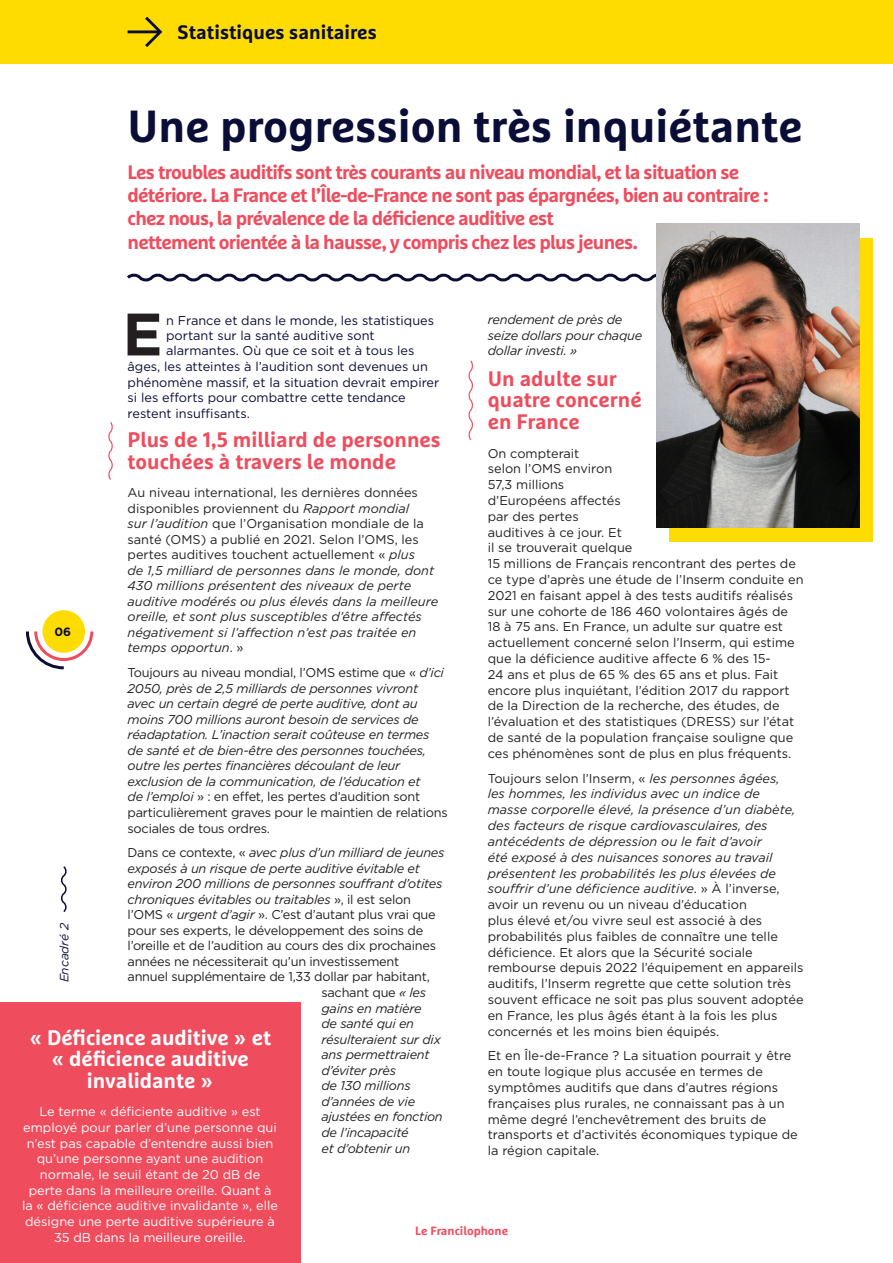
<style>
.page{position:relative;width:893px;height:1263px;background:#fff}
.page>*{position:absolute;margin:0;border:0;box-sizing:border-box;transform-origin:0 0}
.TXT_-_Lettrine__blue{font:700 59.85px "Gotham";color:#231f20}
.TITRE_H1{font:700 45px "Marselis Pro";color:#0a0d36}
.TXT_-_Titrage__Trait{font:700 21px/21.5px "Marselis Pro";color:#ef4d5e}
.TXT_-_Titrage{font:700 21px/21.5px "Marselis Pro";color:#fff;text-align:center}
.Chapeaux{font:700 19.5px/23.4px "Marselis Pro";letter-spacing:-.04em;color:#ef4d5e}
.TITRE_H1-2{font:700 19.5px "Marselis Pro";color:#0a0d36}
.Default{font:12.75px/15.8px "Gotham";color:#231f20}
.Default-2{font:italic 12.75px/15.6px "Gotham";letter-spacing:-.02em;color:#231f20}
.Default-3{font:italic 12.75px/15.6px "Gotham";color:#231f20}
.t1{font:12.75px/15.8px "Gotham";color:#fff;text-align:center}
.TXT_-_Lettrine__blue-2{font:12.75px "Gotham";color:#0a0d36}
.Default-4{font:12.75px "Gotham";letter-spacing:-.02em;color:#231f20}
.t2{font:700 12px "Marselis Pro";color:#ef4d5e}
.t3{font:italic 12px "Gotham";color:#0a0d36}
.TITRE_H1-3{font:700 12px "Gotham";color:#0a0d36}
.s1{font-style:italic}
.s2{font-style:normal}
</style>
<div class="page">
<div style="left:670px;top:239px;width:203px;height:303px;background:#ffdc01"></div>
<div style="left:0;top:0;width:893px;height:64px;background:#ffdc01"></div>
<hr style="left:128px;top:30px;width:32px;height:3px;background:#0a0d36">
<svg style="left:142px;top:16px;width:21px;height:31px"></svg>
<svg style="left:108px;top:422px;width:5px;height:58px"></svg>
<svg style="left:468px;top:360px;width:5px;height:80px"></svg>
<svg style="left:127px;top:273px;width:529px;height:9px"></svg>
<div style="left:0;top:1003px;width:300px;height:260px;background:#ef4d5e"></div>
<svg style="left:61px;top:866px;width:6px;height:46px"></svg>
<img style="left:656px;top:224px;width:203px;height:303px">
<div style="left:43px;top:610px;width:42px;height:43px;background:#ffdc01;border-radius:50%"></div>
<svg style="left:26px;top:628px;width:68px;height:42px"></svg>
<p class="TITRE_H1-2" style="left:178px;top:20px;width:201px">Statistiques sanitaires</p>
<p class="TITRE_H1" style="left:128px;top:98px;width:677px">Une progression très inquiétante</p>
<p class="Chapeaux" style="left:128px;top:160px;width:642px">Les troubles auditifs sont très courants au niveau mondial, et la situation se détériore. La France et l’Île-de-France ne sont pas épargnées, bien au contraire : chez nous, la prévalence de la déficience auditive est<br>nettement orientée à la hausse, y compris chez les plus jeunes.</p>
<p class="TXT_-_Lettrine__blue" style="left:123px;top:295px;width:42px">E</p>
<p class="TXT_-_Lettrine__blue-2" style="left:166px;top:312px;width:269px">n France et dans le monde, les statistiques</p>
<p class="Default-2" style="left:488px;top:311px;width:156px">rendement de près de seize dollars pour chaque dollar investi. »</p>
<p class="TXT_-_Titrage__Trait" style="left:488px;top:367px;width:155px">Un adulte sur quatre concerné en France</p>
<p class="Default" style="left:488px;top:445px;width:317px">On compterait<br>selon l’OMS environ<br>57,3 millions<br>d’Européens affectés<br>par des pertes<br>auditives à ce jour. Et<br>il se trouverait quelque<br>15 millions de Français rencontrant des pertes de ce type d’après une étude de l’Inserm conduite en 2021 en faisant appel à des tests auditifs réalisés sur une cohorte de 186 460 volontaires âgés de 18 à 75 ans. En France, un adulte sur quatre est actuellement concerné selon l’Inserm, qui estime que la déficience auditive affecte 6 % des 15-<br>24 ans et plus de 65 % des 65 ans et plus. Fait encore plus inquiétant, l’édition 2017 du rapport de la Direction de la recherche, des études, de l’évaluation et des statistiques (DRESS) sur l’état de santé de la population française souligne que ces phénomènes sont de plus en plus fréquents.</p>
<p class="Default" style="left:488px;top:770px;width:317px">Toujours selon l’Inserm, « <span class="s1">les personnes âgées,<br>les hommes, les individus avec un indice de<br>masse corporelle élevé, la présence d’un diabète, des facteurs de risque cardiovasculaires, des antécédents de dépression ou le fait d’avoir<br>été exposé à des nuisances sonores au travail présentent les probabilités les plus élevées de souffrir d’une déficience auditive</span>. » À l’inverse, avoir un revenu ou un niveau d’éducation<br>plus élevé et/ou vivre seul est associé à des probabilités plus faibles de connaître une telle déficience. Et alors que la Sécurité sociale rembourse depuis 2022 l’équipement en appareils auditifs, l’Inserm regrette que cette solution très souvent efficace ne soit pas plus souvent adoptée en France, les plus âgés étant à la fois les plus concernés et les moins bien équipés.</p>
<p class="Default" style="left:488px;top:1048px;width:312px">Et en Île-de-France ? La situation pourrait y être en toute logique plus accusée en termes de symptômes auditifs que dans d’autres régions françaises plus rurales, ne connaissant pas à un même degré l’enchevêtrement des bruits de transports et d’activités économiques typique de la région capitale.</p>
<p class="TXT_-_Lettrine__blue-2" style="left:166px;top:327px;width:210px">portant sur la santé auditive sont</p>
<p class="TXT_-_Lettrine__blue-2" style="left:166px;top:343px;width:250px">alarmantes. Où que ce soit et à tous les</p>
<p class="TXT_-_Lettrine__blue-2" style="left:128px;top:358px;width:302px">âges, les atteintes à l’audition sont devenues un</p>
<p class="TXT_-_Lettrine__blue-2" style="left:128px;top:374px;width:313px">phénomène massif, et la situation devrait empirer</p>
<p class="TXT_-_Lettrine__blue-2" style="left:128px;top:389px;width:280px">si les efforts pour combattre cette tendance</p>
<p class="TXT_-_Lettrine__blue-2" style="left:128px;top:405px;width:124px">restent insuffisants.</p>
<p class="TXT_-_Titrage__Trait" style="left:128px;top:429px;width:315px">Plus de 1,5 milliard de personnes touchées à travers le monde</p>
<p class="Default-3" style="left:128px;top:484px;width:312px"><span class="s2">Au niveau international, les dernières données disponibles proviennent du</span> Rapport mondial<br>sur l’audition <span class="s2">que l’Organisation mondiale de la santé (OMS) a publié en 2021. Selon l’OMS, les pertes auditives touchent actuellement «</span> plus<br>de 1,5 milliard de personnes dans le monde, dont 430 millions présentent des niveaux de perte auditive modérés ou plus élevés dans la meilleure oreille, et sont plus susceptibles d’être affectés négativement si l’affection n’est pas traitée en temps opportun<span class="s2">. »</span></p>
<p class="Default-2" style="left:128px;top:664px;width:322px"><span class="s2">Toujours au niveau mondial, l’OMS estime que «</span> d’ici 2050, près de 2,5 milliards de personnes vivront avec un certain degré de perte auditive, dont au moins 700 millions auront besoin de services de réadaptation. L’inaction serait coûteuse en termes de santé et de bien-être des personnes touchées, outre les pertes financières découlant de leur exclusion de la communication, de l’éducation et<br>de l’emploi <span class="s2">» : en effet, les pertes d’audition sont particulièrement graves pour le maintien de relations sociales de tous ordres.</span></p>
<p class="Default-2" style="left:128px;top:844px;width:318px"><span class="s2">Dans ce contexte, «</span> avec plus d’un milliard de jeunes</p>
<p class="Default-2" style="left:128px;top:860px;width:294px">exposés à un risque de perte auditive évitable et</p>
<p class="Default-2" style="left:128px;top:875px;width:316px">environ 200 millions de personnes souffrant d’otites</p>
<p class="Default-2" style="left:128px;top:891px;width:285px">chroniques évitables ou traitables <span class="s2">», il est selon</span></p>
<p class="Default-4" style="left:128px;top:906px;width:310px">l’OMS « <span class="s1">urgent d’agir</span> ». C’est d’autant plus vrai que</p>
<p class="Default-4" style="left:128px;top:922px;width:297px">pour ses experts, le développement des soins de</p>
<p class="Default-4" style="left:128px;top:938px;width:310px">l’oreille et de l’audition au cours des dix prochaines</p>
<p class="Default-4" style="left:128px;top:953px;width:273px">années ne nécessiterait qu’un investissement</p>
<p class="Default-4" style="left:128px;top:969px;width:304px">annuel supplémentaire de 1,33 dollar par habitant,</p>
<p class="Default-4" style="left:321px;top:984px;width:106px">sachant que <span class="s1">« les</span></p>
<p class="Default-2" style="left:321px;top:1000px;width:102px">gains en matière</p>
<p class="Default-2" style="left:321px;top:1015px;width:94px">de santé qui en</p>
<p class="Default-2" style="left:321px;top:1031px;width:121px">résulteraient sur dix</p>
<p class="Default-2" style="left:321px;top:1046px;width:110px">ans permettraient</p>
<p class="Default-2" style="left:321px;top:1062px;width:76px">d’éviter près</p>
<p class="Default-2" style="left:321px;top:1078px;width:91px">de 130 millions</p>
<p class="Default-2" style="left:321px;top:1093px;width:95px">d’années de vie</p>
<p class="Default-2" style="left:321px;top:1109px;width:123px">ajustées en fonction</p>
<p class="Default-2" style="left:321px;top:1124px;width:89px">de l’incapacité</p>
<p class="Default-2" style="left:321px;top:1140px;width:90px">et d’obtenir un</p>
<p class="TITRE_H1-3" style="left:54px;top:624px;width:18px">06</p>
<p class="t3" style="left:57px;top:982px;width:61px;rotate:-90deg">Encadré 2</p>
<p class="TXT_-_Titrage" style="left:29px;top:1026px;width:243px">« Déficience auditive » et « déficience auditive invalidante »</p>
<p class="t1" style="left:22px;top:1103px;width:257px">Le terme « déficiente auditive » est employé pour parler d’une personne qui n’est pas capable d’entendre aussi bien qu’une personne ayant une audition normale, le seuil étant de 20 dB de perte dans la meilleure oreille. Quant à la « déficience auditive invalidante », elle désigne une perte auditive supérieure à 35 dB dans la meilleure oreille.</p>
<p class="t2" style="left:415px;top:1224px;width:94px">Le Francilophone</p>
</div>
